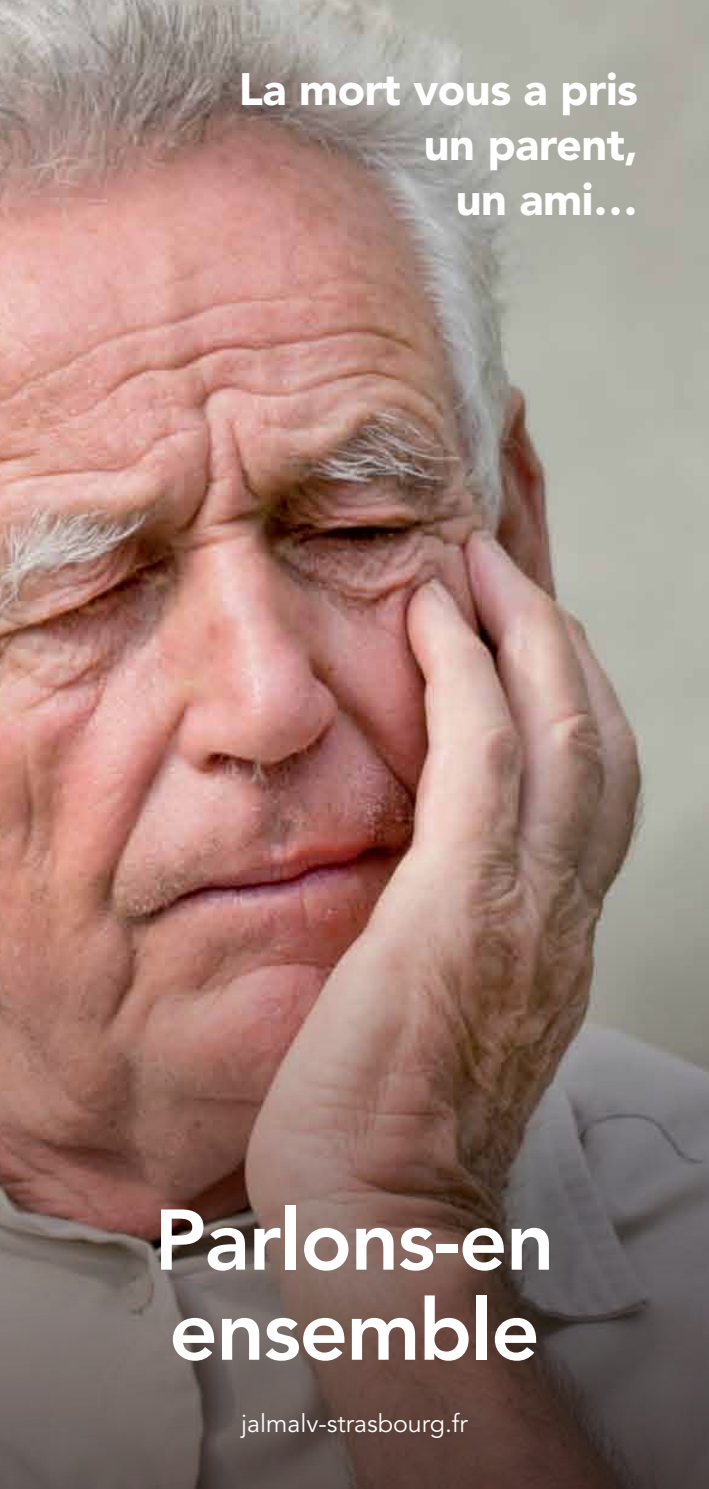
<style>
.page{position:relative;width:709px;height:1489px;background:#fff}
.page>*{position:absolute;margin:0;border:0;box-sizing:border-box;transform-origin:0 0}
.t1{font:800 85px/90px "Avenir LT Std";letter-spacing:-.02em;color:#fff}
.t2{font:900 45px/55px "Avenir LT Std";letter-spacing:-.01em;color:#fff;text-align:right}
.t3{font:25px "Avenir LT Std";color:#fff}
</style>
<div class="page">
<img style="left:0;top:0;width:709px;height:468px">
<img style="left:0;top:468px;width:709px;height:1020px">
<p class="t2" style="left:239px;top:62px;width:401px">La mort vous a pris un parent,<br>un ami…</p>
<h1 class="t1" style="left:154px;top:1195px;width:402px">Parlons-en ensemble</h1>
<p class="t3" style="left:241px;top:1408px;width:228px">jalmalv-strasbourg.fr</p>
</div>
